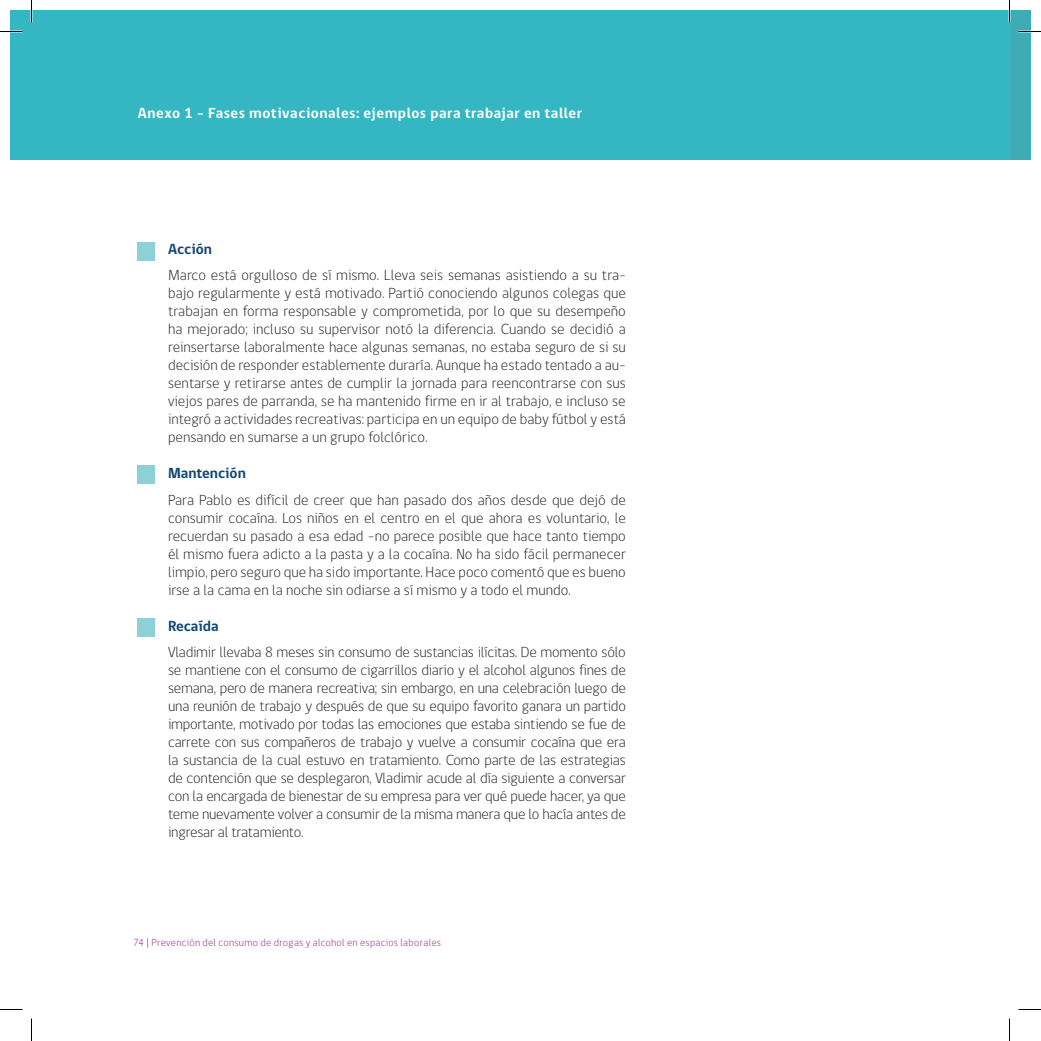
<style>
.page{position:relative;width:1041px;height:1041px;background:#fff}
.page>*{position:absolute;margin:0;border:0;box-sizing:border-box;transform-origin:0 0}
.t1{font:300 15px/18px "gob CL";color:#231f20;text-align:justify}
.t2{font:700 15px "gob CL";letter-spacing:.03em;color:#fff}
.t3{font:700 15px "gob CL";color:#134874}
.t4{font:300 10.5px "gob CL";letter-spacing:.025em;color:#8f267f}
</style>
<div class="page">
<div style="left:1009px;top:10px;width:22px;height:149px;background:#3dacb7"></div>
<div style="left:10px;top:10px;width:999px;height:149px;background:#34b7c2"></div>
<div style="left:137px;top:242px;width:17px;height:19px;background:#8ed0d7"></div>
<div style="left:137px;top:465px;width:17px;height:18px;background:#8ed0d7"></div>
<div style="left:137px;top:618px;width:17px;height:18px;background:#8ed0d7"></div>
<svg style="left:0;top:31px;width:22px;height:1px"></svg>
<svg style="left:1018px;top:31px;width:23px;height:1px"></svg>
<svg style="left:0;top:1009px;width:22px;height:1px"></svg>
<svg style="left:1018px;top:1009px;width:23px;height:1px"></svg>
<svg style="left:31px;top:0;width:1px;height:23px"></svg>
<svg style="left:31px;top:1018px;width:1px;height:23px"></svg>
<svg style="left:1009px;top:0;width:1px;height:23px"></svg>
<svg style="left:1009px;top:1018px;width:1px;height:23px"></svg>
<p class="t2" style="left:138px;top:103px;width:446px">Anexo 1 - Fases motivacionales: ejemplos para trabajar en taller</p>
<p class="t3" style="left:168px;top:238px;width:45px">Acción</p>
<p class="t1" style="left:168px;top:267px;width:459px">Marco está orgulloso de sí mismo. Lleva seis semanas asistiendo a su tra&shy;bajo regularmente y está motivado. Partió conociendo algunos colegas que trabajan en forma responsable y comprometida, por lo que su desempeño ha mejorado; incluso su supervisor notó la diferencia. Cuando se decidió a reinsertarse laboralmente hace algunas semanas, no estaba seguro de si su decisión de responder establemente duraría. Aunque ha estado tentado a au&shy;sentarse y retirarse antes de cumplir la jornada para reencontrarse con sus viejos pares de parranda, se ha mantenido firme en ir al trabajo, e incluso se integró a actividades recreativas: participa en un equipo de baby fútbol y está pensando en sumarse a un grupo folclórico.</p>
<p class="t3" style="left:168px;top:463px;width:79px">Mantención</p>
<p class="t1" style="left:168px;top:491px;width:459px">Para Pablo es difícil de creer que han pasado dos años desde que dejó de consumir cocaína. Los niños en el centro en el que ahora es voluntario, le recuerdan su pasado a esa edad –no parece posible que hace tanto tiempo él mismo fuera adicto a la pasta y a la cocaína. No ha sido fácil permanecer limpio, pero seguro que ha sido importante. Hace poco comentó que es bueno irse a la cama en la noche sin odiarse a sí mismo y a todo el mundo.</p>
<p class="t3" style="left:168px;top:615px;width:52px">Recaída</p>
<p class="t1" style="left:168px;top:644px;width:459px">Vladimir llevaba 8 meses sin consumo de sustancias ilícitas. De momento sólo se mantiene con el consumo de cigarrillos diario y el alcohol algunos fines de semana, pero de manera recreativa; sin embargo, en una celebración luego de una reunión de trabajo y después de que su equipo favorito ganara un partido importante, motivado por todas las emociones que estaba sintiendo se fue de carrete con sus compañeros de trabajo y vuelve a consumir cocaína que era la sustancia de la cual estuvo en tratamiento. Como parte de las estrategias de contención que se desplegaron, Vladimir acude al día siguiente a conversar con la encargada de bienestar de su empresa para ver qué puede hacer, ya que teme nuevamente volver a consumir de la misma manera que lo hacía antes de ingresar al tratamiento.</p>
<p class="t4" style="left:134px;top:935px;width:309px">74 | Prevención del consumo de drogas y alcohol en espacios laborales</p>
</div>
